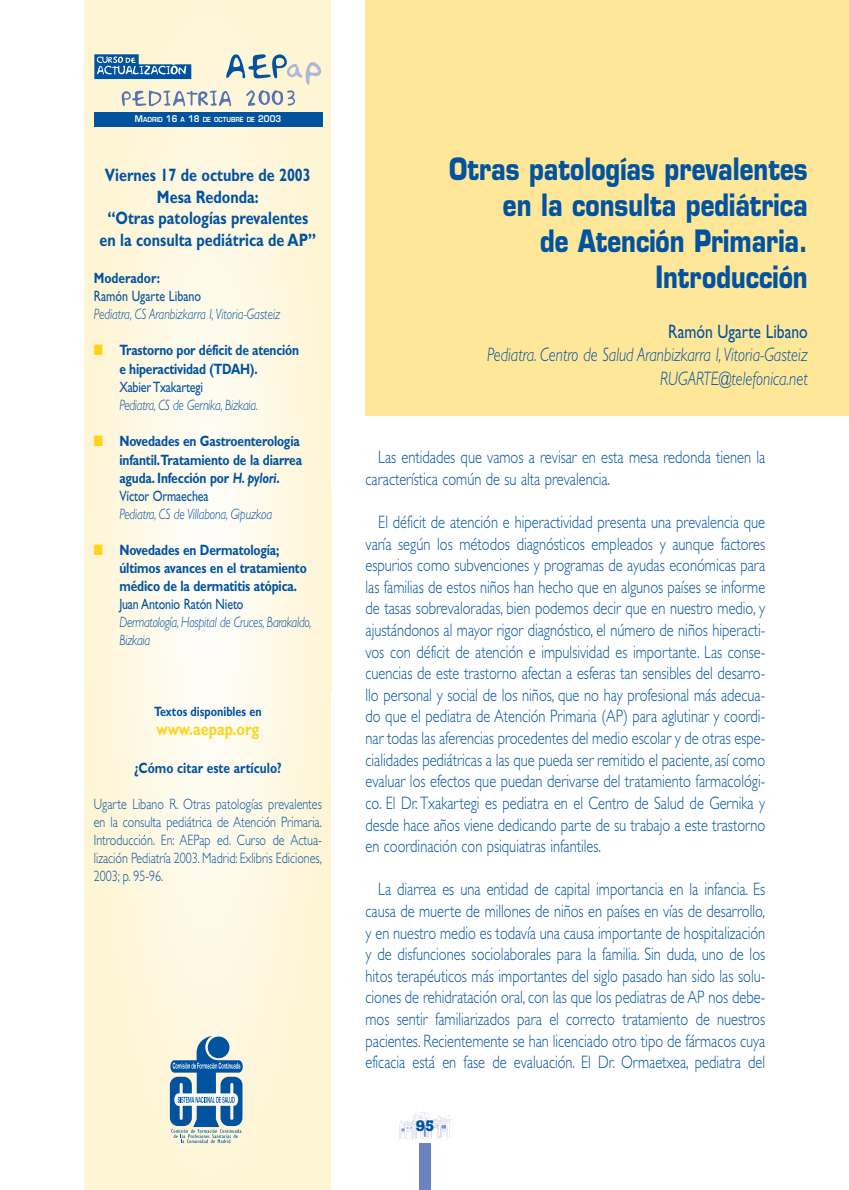
<style>
.page{position:relative;width:849px;height:1190px;background:#fff}
.page>*{position:absolute;margin:0;border:0;box-sizing:border-box;transform-origin:0 0}
.t1{font:700 30px/36px "Eurostile";color:#0153a0;text-align:right;scale:.8 1}
.t2{font:italic 300 19.5px/23.4px "Gill Sans";color:#0153a0;text-align:right;scale:.8 1}
.t3{font:19.5px "Gill Sans";color:#0153a0;scale:.8 1}
.t4{font:300 18px/21.6px "Gill Sans";color:#0153a0;text-align:justify;scale:.8 1}
.t5{font:700 18px/21.6px "Gill Sans";color:#0153a0;text-align:center;scale:.8 1}
.t6{font:700 18px "Gill Sans";color:#fed41d;scale:.8 1}
.t7{font:700 15px/18.1px "Gill Sans";letter-spacing:-.01em;color:#0153a0;scale:.8 1}
.t8{font:300 15px/18px "Gill Sans";color:#0153a0;text-align:justify;scale:.8 1}
.t9{font:italic 300 15px/18px "Gill Sans";letter-spacing:-.015em;color:#0153a0;scale:.8 1}
.t10{font:15px "Gill Sans";letter-spacing:-.01em;color:#0153a0;scale:.8 1}
.t11{font:700 15px "Boton";color:#0153a0}
.t12{font:700 13.5px "Gill Sans";color:#0153a0;scale:.8 1}
.t13{font:600 6.75px "Eurostile";color:#fff;scale:.9 1}
.s1{font-size:9px}
.s2{color:#fed41d}
.s3{font-style:italic}
.s4{font-weight:400}
</style>
<div class="page">
<div style="left:366px;top:0;width:483px;height:415px;background:#ffe79a"></div>
<div style="left:420px;top:1124px;width:11px;height:65px;background:#6a82be"></div>
<div style="left:394px;top:1104px;width:62px;height:39px;background:#fff"></div>
<svg style="left:399px;top:1111px;width:52px;height:28px"></svg>
<svg style="left:85px;top:0;width:246px;height:1189px;background:#fdf7e0"></svg>
<div style="left:94px;top:112px;width:228px;height:14px;background:#0153a0"></div>
<svg style="left:94px;top:54px;width:228px;height:53px;background:#c6d0cd"></svg>
<svg style="left:170px;top:1035px;width:73px;height:108px;background:#7ea4c0"></svg>
<p class="t13" style="left:135px;top:117px;width:164px"><span class="s1">M</span>ADRID <span class="s1">16</span> A <span class="s1">18</span> DE OCTUBRE DE <span class="s1">2003</span></p>
<p class="t5" style="left:99px;top:166px;width:273px">Viernes 17 de octubre de 2003<br>Mesa Redonda:<br>“Otras patologías prevalentes en la consulta pediátrica de AP”</p>
<p class="t7" style="left:94px;top:271px;width:84px">Moderador:</p>
<p class="t10" style="left:94px;top:291px;width:136px">Ramón Ugarte Libano</p>
<p class="t9" style="left:94px;top:307px;width:235px">Pediatra, CS Aranbizkarra I,Vitoria-Gasteiz</p>
<p class="t7" style="left:119px;top:343px;width:226px;line-height:18.6px;text-indent:-26px"><span class="s2">■</span> Trastorno por déficit de atención e hiperactividad (TDAH).</p>
<p class="t10" style="left:119px;top:382px;width:106px">Xabier Txakartegi</p>
<p class="t9" style="left:119px;top:397px;width:175px">Pediatra, CS de Gernika, Bizkaia.</p>
<p class="t7" style="left:119px;top:433px;width:230px;text-indent:-26px"><span class="s2">■</span> Novedades en Gastroenterología infantil.Tratamiento de la diarrea aguda. Infección por <span class="s3">H. pylori</span>.<br><span class="s4">Víctor Ormaechea</span></p>
<p class="t9" style="left:119px;top:506px;width:192px">Pediatra, CS de Villabona, Gipuzkoa</p>
<p class="t7" style="left:119px;top:542px;width:236px;text-indent:-26px"><span class="s2">■</span> Novedades en Dermatología; últimos avances en el tratamiento médico de la dermatitis atópica.</p>
<p class="t10" style="left:119px;top:599px;width:157px">Juan Antonio Ratón Nieto</p>
<p class="t9" style="left:119px;top:614px;width:241px">Dermatología, Hospital de Cruces, Barakaldo,<br>Bizkaia</p>
<p class="t12" style="left:154px;top:707px;width:136px">Textos disponibles en</p>
<p class="t6" style="left:156px;top:723px;width:130px">www.aepap.org</p>
<p class="t7" style="left:134px;top:760px;width:186px">¿Cómo citar este artículo?</p>
<p class="t8" style="left:94px;top:796px;width:287px">Ugarte Libano R. Otras patologías prevalentes en la consulta pediátrica de Atención Primaria.<br>Introducción. En: AEPap ed. Curso de Actua&shy;lización Pediatría 2003. Madrid: Exlibris Ediciones, 2003; p. 95-96.</p>
<h1 class="t1" style="left:449px;top:154px;width:450px">Otras patologías prevalentes en la consulta pediátrica<br>de Atención Primaria.<br>Introducción</h1>
<p class="t3" style="left:668px;top:324px;width:176px">Ramón Ugarte Libano</p>
<p class="t2" style="left:487px;top:345px;width:402px">Pediatra. Centro de Salud Aranbizkarra I,Vitoria-Gasteiz<br>RUGARTE@telefonica.net</p>
<p class="t4" style="left:366px;top:448px;width:501px;text-indent:13px">Las entidades que vamos a revisar en esta mesa redonda tienen la característica común de su alta prevalencia.</p>
<p class="t4" style="left:366px;top:513px;width:501px;text-indent:13px">El déficit de atención e hiperactividad presenta una prevalencia que varía según los métodos diagnósticos empleados y aunque factores espurios como subvenciones y programas de ayudas económicas para las familias de estos niños han hecho que en algunos países se informe de tasas sobrevaloradas, bien podemos decir que en nuestro medio, y ajustándonos al mayor rigor diagnóstico, el número de niños hiperacti&shy;vos con déficit de atención e impulsividad es importante. Las conse&shy;cuencias de este trastorno afectan a esferas tan sensibles del desarro&shy;llo personal y social de los niños, que no hay profesional más adecua&shy;do que el pediatra de Atención Primaria (AP) para aglutinar y coordi&shy;nar todas las aferencias procedentes del medio escolar y de otras espe&shy;cialidades pediátricas a las que pueda ser remitido el paciente, así como evaluar los efectos que puedan derivarse del tratamiento farmacológi&shy;co. El Dr. Txakartegi es pediatra en el Centro de Salud de Gernika y desde hace años viene dedicando parte de su trabajo a este trastorno en coordinación con psiquiatras infantiles.</p>
<p class="t4" style="left:366px;top:880px;width:501px;text-indent:13px">La diarrea es una entidad de capital importancia en la infancia. Es causa de muerte de millones de niños en países en vías de desarrollo, y en nuestro medio es todavía una causa importante de hospitalización y de disfunciones sociolaborales para la familia. Sin duda, uno de los hitos terapéuticos más importantes del siglo pasado han sido las solu&shy;ciones de rehidratación oral, con las que los pediatras de AP nos debe&shy;mos sentir familiarizados para el correcto tratamiento de nuestros pacientes. Recientemente se han licenciado otro tipo de fármacos cuya eficacia está en fase de evaluación. El Dr. Ormaetxea, pediatra del</p>
<p class="t11" style="left:416px;top:1120px;width:20px">95</p>
</div>
